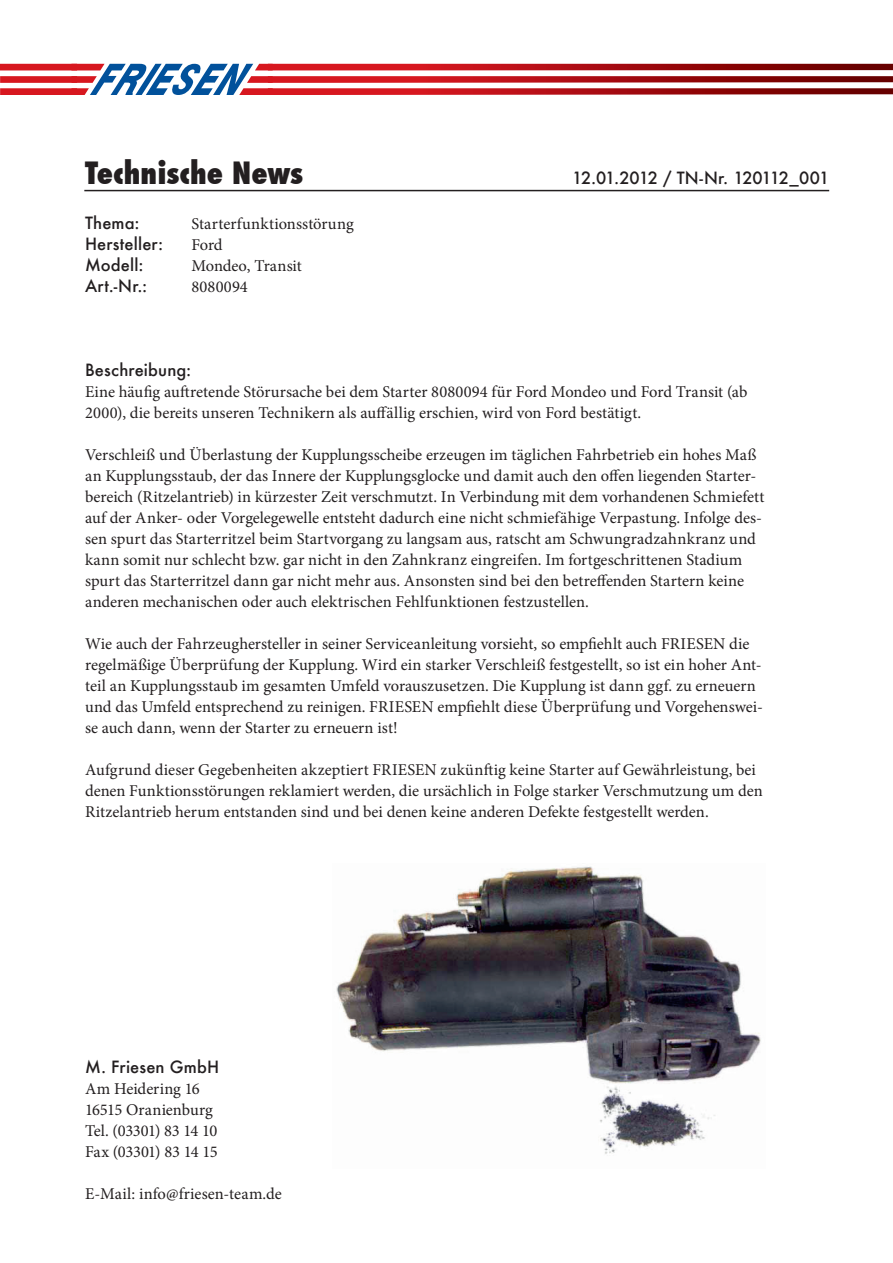
<style>
.page{position:relative;width:893px;height:1263px;background:#fff}
.page>*{position:absolute;margin:0;border:0;box-sizing:border-box;transform-origin:0 0}
.t1{font:800 condensed 30px "Futura";color:#231f20}
.t2{font:16.5px/21px "Minion Pro";color:#231f20}
.t3{font:500 16.5px "Futura";letter-spacing:.01em;color:#231f20}
.t4{font:500 16.5px "Futura";letter-spacing:-.06em;color:#231f20}
</style>
<div class="page">
<hr style="left:84px;top:190px;width:745px;height:1px;background:#231f20">
<svg style="left:0;top:64px;width:893px;height:31px"></svg>
<img style="left:336px;top:866px;width:425px;height:288px">
<h1 class="t1" style="left:85px;top:152px;width:220px">Technische News</h1>
<p class="t3" style="left:85px;top:211px;width:56px">Thema:</p>
<p class="t2" style="left:191px;top:213px;width:164px">Starterfunktionsstörung</p>
<p class="t3" style="left:85px;top:232px;width:80px">Hersteller:</p>
<p class="t2" style="left:191px;top:234px;width:33px">Ford</p>
<p class="t3" style="left:85px;top:253px;width:60px">Modell:</p>
<p class="t2" style="left:191px;top:255px;width:112px">Mondeo, Transit</p>
<p class="t3" style="left:85px;top:274px;width:64px">Art.-Nr.:</p>
<p class="t2" style="left:191px;top:276px;width:58px">8080094</p>
<p class="t4" style="left:572px;top:166px;width:259px">12.01.2012 / TN-Nr. 120112_001</p>
<p class="t3" style="left:85px;top:358px;width:108px">Beschreibung:</p>
<p class="t2" style="left:85px;top:381px;width:664px">Eine häufig auftretende Störursache bei dem Starter 8080094 für Ford Mondeo und Ford Transit (ab<br>2000), die bereits unseren Technikern als auffällig erschien, wird von Ford bestätigt.</p>
<p class="t2" style="left:85px;top:444px;width:681px">Verschleiß und Überlastung der Kupplungsscheibe erzeugen im täglichen Fahrbetrieb ein hohes Maß an Kupplungsstaub, der das Innere der Kupplungsglocke und damit auch den offen liegenden Starter&shy;bereich (Ritzelantrieb) in kürzester Zeit verschmutzt. In Verbindung mit dem vorhandenen Schmiefett auf der Anker- oder Vorgelegewelle entsteht dadurch eine nicht schmiefähige Verpastung. Infolge des&shy;sen spurt das Starterritzel beim Startvorgang zu langsam aus, ratscht am Schwungradzahnkranz und kann somit nur schlecht bzw. gar nicht in den Zahnkranz eingreifen. Im fortgeschrittenen Stadium spurt das Starterritzel dann gar nicht mehr aus. Ansonsten sind bei den betreffenden Startern keine anderen mechanischen oder auch elektrischen Fehlfunktionen festzustellen.</p>
<p class="t2" style="left:85px;top:633px;width:679px">Wie auch der Fahrzeughersteller in seiner Serviceanleitung vorsieht, so empfiehlt auch FRIESEN die regelmäßige Überprüfung der Kupplung. Wird ein starker Verschleiß festgestellt, so ist ein hoher Ant&shy;teil an Kupplungsstaub im gesamten Umfeld vorauszusetzen. Die Kupplung ist dann ggf. zu erneuern und das Umfeld entsprechend zu reinigen. FRIESEN empfiehlt diese Überprüfung und Vorgehenswei&shy;se auch dann, wenn der Starter zu erneuern ist!</p>
<p class="t2" style="left:85px;top:759px;width:679px">Aufgrund dieser Gegebenheiten akzeptiert FRIESEN zukünftig keine Starter auf Gewährleistung, bei denen Funktionsstörungen reklamiert werden, die ursächlich in Folge starker Verschmutzung um den<br>Ritzelantrieb herum entstanden sind und bei denen keine anderen Defekte festgestellt werden.</p>
<p class="t3" style="left:85px;top:1056px;width:136px">M. Friesen GmbH</p>
<p class="t2" style="left:85px;top:1078px;width:134px">Am Heidering 16<br>16515 Oranienburg<br>Tel. (03301) 83 14 10<br>Fax (03301) 83 14 15</p>
<p class="t2" style="left:85px;top:1183px;width:198px">E-Mail: info@friesen-team.de</p>
</div>
